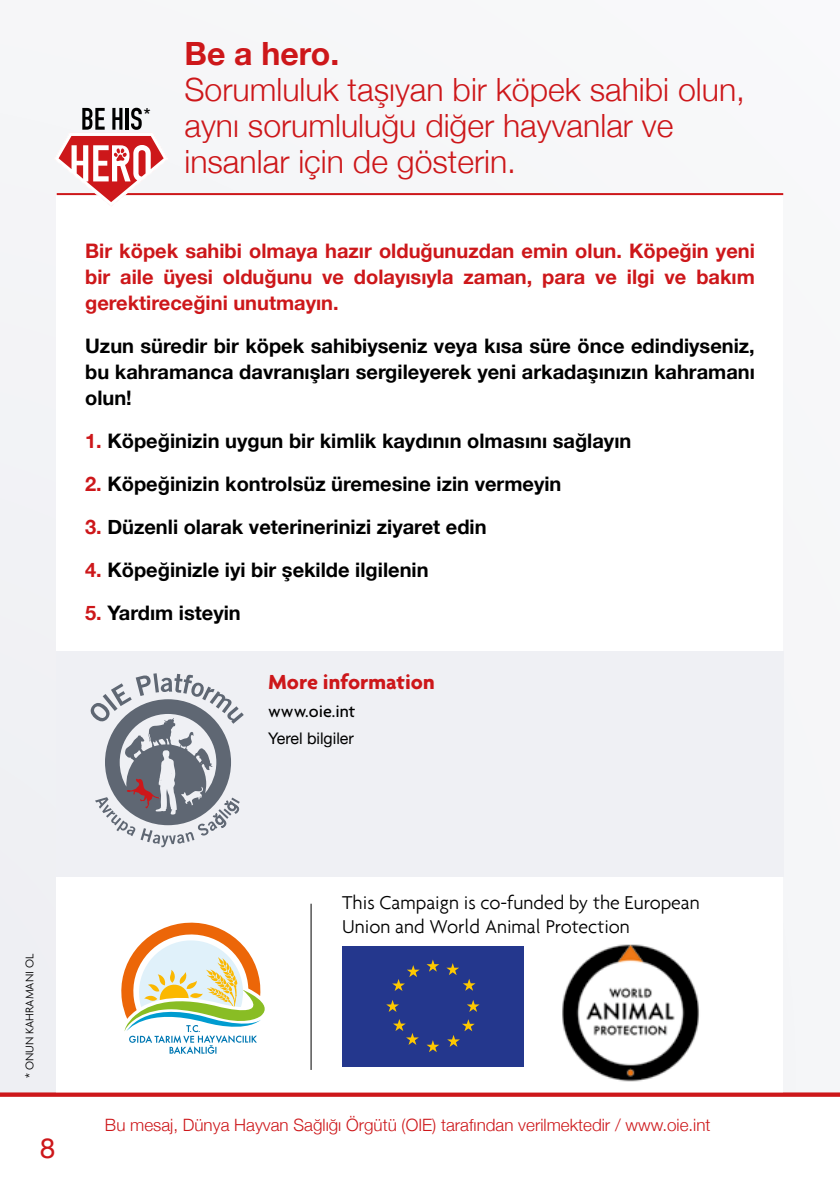
<style>
.page{position:relative;width:840px;height:1191px;background:#fff}
.page>*{position:absolute;margin:0;border:0;box-sizing:border-box;transform-origin:0 0}
.t1{font:300 32px/36px "Helvetica Neue";color:#cd171a}
.t2{font:700 32px "Helvetica Neue";color:#cd171a}
.t3{font:28px "Helvetica Neue";color:#cd171a}
.t4{font:700 22px "Agenda";color:#cd171a}
.t5{font:700 20px/26px "Helvetica Neue";color:#000;text-align:justify}
.t6{font:700 20px/26px "Helvetica Neue";color:#cd171a;text-align:justify}
.t7{font:300 20px/24px "Agenda";color:#000}
.t8{font:500 18px "Agenda";color:#000}
.t9{font:300 17px "Helvetica Neue";color:#cd171a}
.t10{font:16px "Helvetica Neue";color:#000}
.t11{font:500 16px "Agenda";color:#000}
.t12{font:300 12px "Agenda";color:#000}
.s1{color:#cd171a}
</style>
<div class="page">
<div style="left:0;top:0;width:839px;height:1094px;background:#f6f6f8"></div>
<div style="left:57px;top:195px;width:725px;height:897px;background:#fff"></div>
<hr style="left:57px;top:193px;width:725px;height:2px;background:#cd171a">
<div style="left:57px;top:651px;width:726px;height:225px;background:#eff0f4"></div>
<svg style="left:0;top:1092px;width:839px;height:4px;background:#d33739"></svg>
<svg style="left:90px;top:673px;width:154px;height:174px"></svg>
<div style="left:342px;top:946px;width:181px;height:121px;background:#24378d"></div>
<svg style="left:426px;top:959px;width:13px;height:12px"></svg>
<svg style="left:426px;top:1040px;width:13px;height:12px"></svg>
<svg style="left:392px;top:965px;width:27px;height:26px"></svg>
<svg style="left:447px;top:1019px;width:27px;height:28px"></svg>
<svg style="left:386px;top:1000px;width:13px;height:12px"></svg>
<svg style="left:467px;top:1000px;width:12px;height:12px"></svg>
<svg style="left:393px;top:1019px;width:25px;height:26px"></svg>
<svg style="left:446px;top:963px;width:29px;height:27px"></svg>
<img style="left:562px;top:944px;width:137px;height:137px">
<hr style="left:310px;top:903px;width:1px;height:167px;background:#000">
<svg style="left:121px;top:922px;width:144px;height:132px"></svg>
<svg style="left:56px;top:108px;width:113px;height:94px"></svg>
<p class="t11" style="left:144px;top:104px;width:8px">*</p>
<h1 class="t2" style="left:184px;top:29px;width:156px">Be a hero.</h1>
<h1 class="t1" style="left:184px;top:69px;width:562px">Sorumluluk taşıyan bir köpek sahibi olun, aynı sorumluluğu diğer hayvanlar ve insanlar için de gösterin.</h1>
<p class="t6" style="left:85px;top:238px;width:670px">Bir köpek sahibi olmaya hazır olduğunuzdan emin olun. Köpeğin yeni bir aile üyesi olduğunu ve dolayısıyla zaman, para ve ilgi ve bakım gerektireceğini unutmayın.</p>
<p class="t5" style="left:85px;top:333px;width:670px">Uzun süredir bir köpek sahibiyseniz veya kısa süre önce edindiyseniz, bu kahramanca davranışları sergileyerek yeni arkadaşınızın kahramanı olun!</p>
<p class="t5" style="left:85px;top:428px;width:547px"><span class="s1">1.</span> Köpeğinizin uygun bir kimlik kaydının olmasını sağlayın</p>
<p class="t5" style="left:85px;top:471px;width:477px"><span class="s1">2.</span> Köpeğinizin kontrolsüz üremesine izin vermeyin</p>
<p class="t5" style="left:85px;top:514px;width:403px"><span class="s1">3.</span> Düzenli olarak veterinerinizi ziyaret edin</p>
<p class="t5" style="left:85px;top:557px;width:345px"><span class="s1">4.</span> Köpeğinizle iyi bir şekilde ilgilenin</p>
<p class="t5" style="left:85px;top:600px;width:157px"><span class="s1">5.</span> Yardım isteyin</p>
<p class="t4" style="left:268px;top:668px;width:168px">More information</p>
<p class="t8" style="left:268px;top:700px;width:89px">www.oie.int</p>
<p class="t10" style="left:268px;top:727px;width:87px">Yerel bilgiler</p>
<p class="t12" style="left:23px;top:1078px;width:125px;rotate:-90deg">* ONUN KAHRAMANI OL</p>
<h2 class="t3" style="left:40px;top:1128px;width:17px">8</h2>
<p class="t7" style="left:342px;top:889px;width:359px">This Campaign is co-funded by the European<br>Union and World Animal Protection</p>
<p class="t9" style="left:105px;top:1111px;width:606px">Bu mesaj, Dünya Hayvan Sağlığı Örgütü (OIE) tarafından verilmektedir / www.oie.int</p>
</div>
